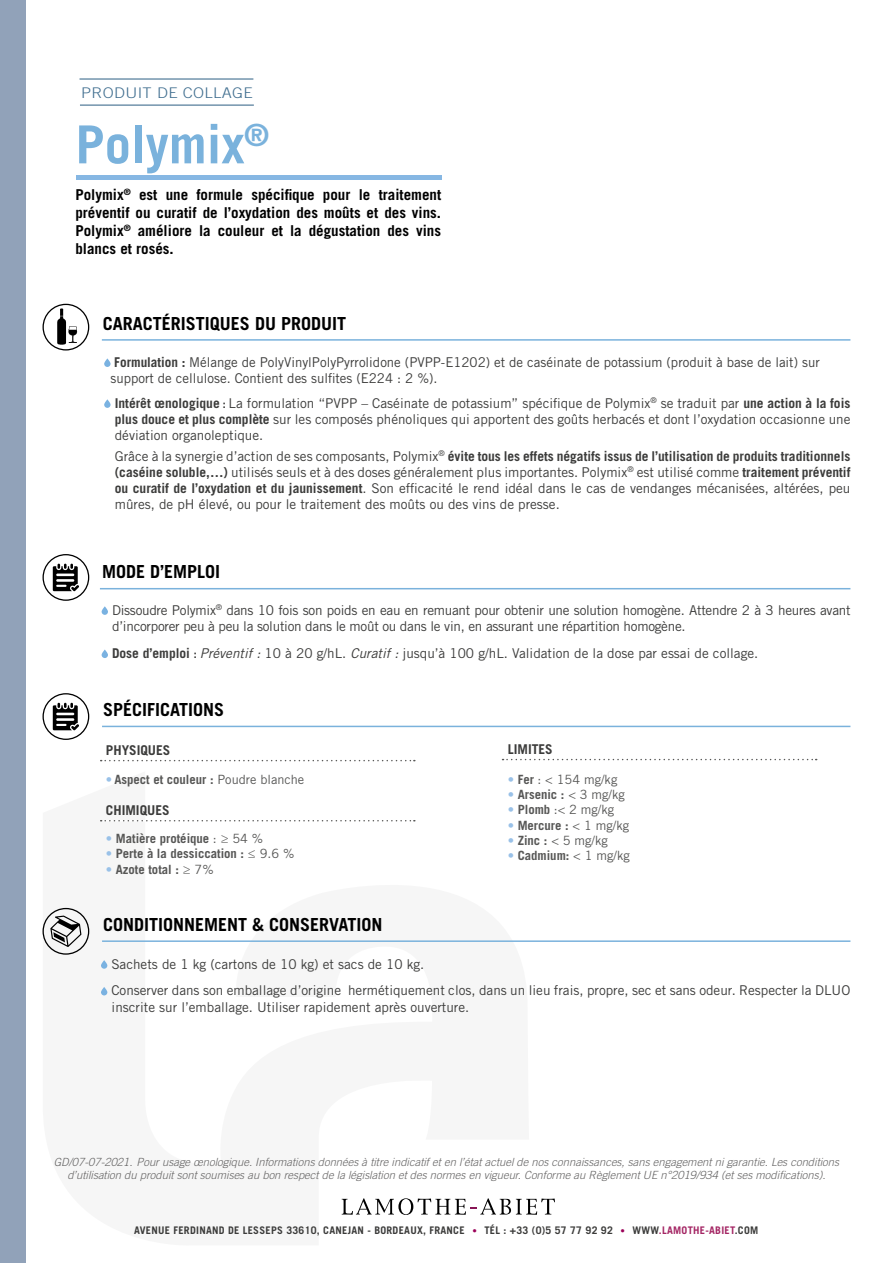
<style>
.page{position:relative;width:893px;height:1263px;background:#fff}
.page>*{position:absolute;margin:0;border:0;box-sizing:border-box;transform-origin:0 0}
.t1{font:700 52.5px "Trade Gothic LT Std";color:#7ab2dc}
.t2{font:700 18px "Trade Gothic LT Std";color:#000}
.t3{font:700 15px/18px "Trade Gothic LT Std";color:#000;text-align:justify}
.t4{font:300 14.7px "Trade Gothic LT Std";letter-spacing:.02em;color:#416f90;scale:1.12 1}
.t5{font:13.5px/16.2px "Trade Gothic LT Std";color:#3c3c3b}
.t6{font:13.5px/16.2px "Trade Gothic LT Std";letter-spacing:-.02em;color:#3c3c3b}
.t7{font:700 13.5px "Trade Gothic LT Std";color:#3c3c3b}
.t8{font:700 12.75px "Trade Gothic LT Std";color:#575756}
.t9{font:12.75px "Trade Gothic LT Std";color:#575756}
.t10{font:italic 300 11.25px/13.5px "Trade Gothic LT Std";color:#646363;text-align:center}
.t11{font:700 10.5px "Trade Gothic LT Std";letter-spacing:.025em;color:#3c3c3b}
.s1{font-weight:700}
.s2{font-family:"Trade Gothic LT Std Bd Cn 20"}
.s3{font-style:italic}
.s4{color:#99c1e8}
.s5{font-weight:400}
.s6{font-weight:700;color:#99c1e8}
.s7{font-family:"Trade Gothic LT Std Cn 18";font-weight:400;font-size:9px;color:#9b0058}
.s8{color:#a42664}
</style>
<div class="page">
<div style="left:0;top:0;width:26px;height:1263px;background:#91a2b9"></div>
<svg style="left:104px;top:358px;width:7px;height:9px"></svg>
<svg style="left:104px;top:399px;width:7px;height:9px"></svg>
<svg style="left:43px;top:304px;width:46px;height:46px"></svg>
<hr style="left:102px;top:339px;width:748px;height:2px;background:#7ab2dc">
<svg style="left:102px;top:606px;width:6px;height:9px"></svg>
<svg style="left:102px;top:649px;width:6px;height:9px"></svg>
<svg style="left:43px;top:554px;width:46px;height:47px"></svg>
<hr style="left:100px;top:588px;width:750px;height:1px;background:#7ab2dc">
<hr style="left:76px;top:175px;width:366px;height:4px;background:#86b7e3">
<svg style="left:101px;top:960px;width:6px;height:9px"></svg>
<div style="left:101px;top:987px;width:6px;height:8px;background:#7ab2e1;border-radius:3px"></div>
<svg style="left:43px;top:908px;width:46px;height:47px"></svg>
<hr style="left:102px;top:940px;width:748px;height:2px;background:#7ab2dc">
<svg style="left:43px;top:693px;width:46px;height:47px"></svg>
<hr style="left:102px;top:726px;width:748px;height:1px;background:#7ab2dc">
<svg style="left:101px;top:760px;width:314px;height:1px"></svg>
<svg style="left:502px;top:759px;width:315px;height:1px"></svg>
<svg style="left:101px;top:820px;width:314px;height:1px"></svg>
<hr style="left:80px;top:78px;width:173px;height:2px;background:#437091">
<hr style="left:80px;top:105px;width:174px;height:1px;background:#437091">
<svg style="left:342px;top:1198px;width:213px;height:17px"></svg>
<p class="t4" style="left:81px;top:84px;width:155px">PRODUIT DE COLLAGE</p>
<h1 class="t1" style="left:75px;top:112px;width:195px">Polymix<sup>®</sup></h1>
<p class="t3" style="left:75px;top:185px;width:367px">Polymix<sup>®</sup> est une formule spécifique pour le traitement préventif ou curatif de l’oxydation des moûts et des vins.<br>Polymix<sup>®</sup> améliore la couleur et la dégustation des vins blancs et rosés.</p>
<h2 class="t2" style="left:103px;top:312px;width:245px">CARACTÉRISTIQUES DU PRODUIT</h2>
<p class="t5" style="left:111px;top:354px;width:711px"><span class="s1">Formulation :</span> Mélange de PolyVinylPolyPyrrolidone (PVPP-E1202) et de caséinate de potassium (produit à base de lait) sur support de cellulose. Contient des sulfites (E224 : 2 %).</p>
<p class="t5" style="left:115px;top:395px;width:737px;text-align:justify"><span class="s1">Intérêt œnologique</span> <span class="s2">:</span> La formulation “PVPP – Caséinate de potassium” spécifique de Polymix<sup>®</sup> se traduit par <span class="s1">une action à la fois plus douce et plus complète</span> sur les composés phénoliques qui apportent des goûts herbacés et dont l’oxydation occasionne une déviation organoleptique.</p>
<p class="t5" style="left:115px;top:448px;width:737px;text-align:justify">Grâce à la synergie d’action de ses composants, Polymix<sup>®</sup> <span class="s1">évite tous les effets négatifs issus de l’utilisation de produits traditionnels (caséine soluble,…)</span> utilisés seuls et à des doses généralement plus importantes. Polymix<sup>®</sup> est utilisé comme <span class="s1">traitement préventif ou curatif de l’oxydation et du jaunissement</span>. Son efficacité le rend idéal dans le cas de vendanges mécanisées, altérées, peu mûres, de pH élevé, ou pour le traitement des moûts ou des vins de presse.</p>
<h2 class="t2" style="left:102px;top:560px;width:120px">MODE D’EMPLOI</h2>
<p class="t6" style="left:112px;top:602px;width:740px">Dissoudre Polymix<sup>®</sup> dans 10 fois son poids en eau en remuant pour obtenir une solution homogène. Attendre 2 à 3 heures avant d’incorporer peu à peu la solution dans le moût ou dans le vin, en assurant une répartition homogène.</p>
<p class="t5" style="left:112px;top:645px;width:648px"><span class="s1">Dose d’emploi</span> <span class="s2">:</span> <span class="s3">Préventif :</span> 10 à 20 g/hL. <span class="s3">Curatif :</span> jusqu’à 100 g/hL. Validation de la dose par essai de collage.</p>
<h2 class="t2" style="left:103px;top:699px;width:123px">SPÉCIFICATIONS</h2>
<p class="t7" style="left:106px;top:741px;width:66px">PHYSIQUES</p>
<p class="t8" style="left:106px;top:771px;width:200px"><span class="s4">•</span> Aspect et couleur : <span class="s5">Poudre blanche</span></p>
<p class="t7" style="left:106px;top:802px;width:65px">CHIMIQUES</p>
<p class="t8" style="left:106px;top:831px;width:159px"><span class="s4">•</span> Matière protéique <span class="s5">: ≥ 54 %</span></p>
<p class="t8" style="left:106px;top:846px;width:190px"><span class="s4">•</span> Perte à la dessiccation : <span class="s5">≤ 9.6 %</span></p>
<p class="t8" style="left:106px;top:861px;width:109px"><span class="s4">•</span> Azote total : <span class="s5">≥ 7%</span></p>
<h2 class="t2" style="left:103px;top:914px;width:281px">CONDITIONNEMENT &amp; CONSERVATION</h2>
<p class="t7" style="left:508px;top:740px;width:47px">LIMITES</p>
<p class="t9" style="left:508px;top:771px;width:111px"><span class="s6">•</span> <span class="s1">Fer</span> : &lt; 154 mg/kg</p>
<p class="t8" style="left:508px;top:786px;width:119px"><span class="s4">•</span> Arsenic : <span class="s5">&lt; 3 mg/kg</span></p>
<p class="t9" style="left:508px;top:802px;width:108px"><span class="s6">•</span> <span class="s1">Plomb</span> :&lt; 2 mg/kg</p>
<p class="t8" style="left:508px;top:817px;width:123px"><span class="s4">•</span> Mercure : <span class="s5">&lt; 1 mg/kg</span></p>
<p class="t9" style="left:508px;top:832px;width:102px"><span class="s6">•</span> <span class="s1">Zinc :</span> &lt; 5 mg/kg</p>
<p class="t8" style="left:508px;top:848px;width:124px"><span class="s4">•</span> Cadmium: <span class="s5">&lt; 1 mg/kg</span></p>
<p class="t5" style="left:111px;top:950px;width:740px;line-height:26.7px">Sachets de 1 kg (cartons de 10 kg) et sacs de 10 kg.<br>Conserver dans son emballage d’origine hermétiquement clos, dans un lieu frais, propre, sec et sans odeur. Respecter la DLUO</p>
<p class="t5" style="left:112px;top:998px;width:359px">inscrite sur l’emballage. Utiliser rapidement après ouverture.</p>
<p class="t10" style="left:54px;top:1155px;width:787px">GD/07-07-2021. Pour usage œnologique. Informations données à titre indicatif et en l’état actuel de nos connaissances, sans engagement ni garantie. Les conditions d’utilisation du produit sont soumises au bon respect de la législation et des normes en vigueur. Conforme au Règlement UE n°2019/934 (et ses modifications).</p>
<p class="t11" style="left:134px;top:1224px;width:626px">AVENUE FERDINAND DE LESSEPS 33610, CANEJAN - BORDEAUX, FRANCE <span class="s7">•</span> TÉL : +33 (0)5 57 77 92 92 <span class="s7">•</span> WWW<span class="s8">.LAMOTHE-ABIET</span>.COM</p>
</div>
